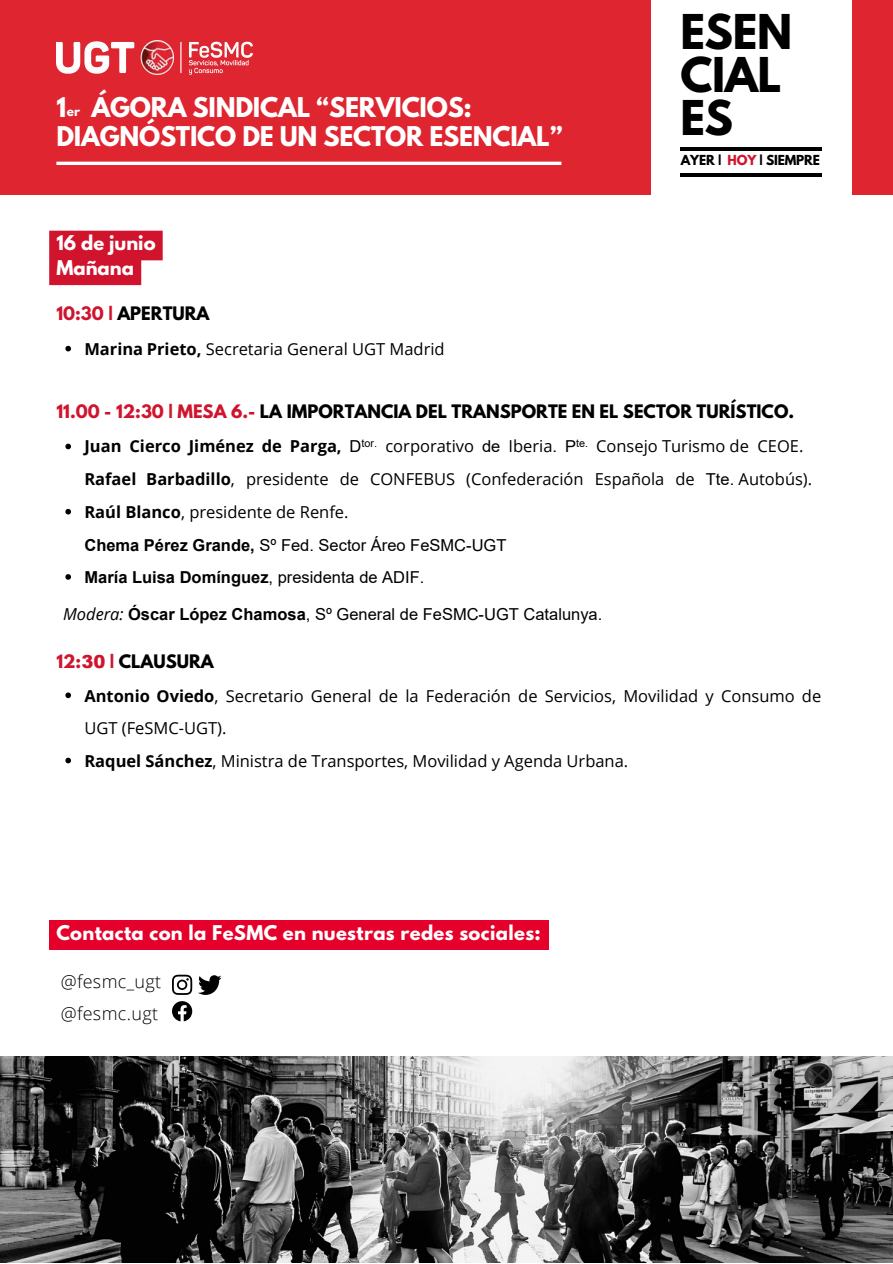
<style>
.page{position:relative;width:893px;height:1264px;background:#fff}
.page>*{position:absolute;margin:0;border:0;box-sizing:border-box;transform-origin:0 0}
.t1{font:700 42.45px/43px "League Spartan";letter-spacing:-.01em;color:#000}
.t2{font:700 24px/29.2px "League Spartan";letter-spacing:-.01em;color:#fff}
.t3{font:700 18px "League Spartan";letter-spacing:.02em;color:#fff}
.t4{font:300 18px "Open Sans";letter-spacing:.02em;color:#000}
.t5{font:700 18px "League Spartan";color:#fff}
.t6{font:16.5px/32.7px "Open Sans";color:#000}
.t7{font:700 16.5px "League Spartan";color:#000}
.t8{font:16.5px "Arial";color:#000}
.t9{font:700 12.3px "League Spartan";letter-spacing:-.01em;color:#000}
.t10{font:700 12.15px "League Spartan";color:#fff}
.s1{color:#d0142e}
.s2{font-weight:700}
.s3{font-family:"Arial"}
.s4{font-family:"Arial";font-weight:700}
.s5{font-family:"Open Sans";font-style:italic}
.s6{font-family:"Arial";font-weight:900;font-size:18px;color:#d0142e}
</style>
<div class="page">
<div style="left:0;top:0;width:892px;height:194px;background:#de2530"></div>
<div style="left:650px;top:0;width:201px;height:231px;background:#fff"></div>
<hr style="left:56px;top:162px;width:505px;height:3px;background:#fff">
<hr style="left:680px;top:173px;width:142px;height:4px;background:#000">
<hr style="left:680px;top:147px;width:142px;height:4px;background:#000">
<img style="left:56px;top:40px;width:196px;height:34px">
<img style="left:0;top:1056px;width:892px;height:206px">
<svg style="left:65px;top:346px;width:6px;height:5px"></svg>
<svg style="left:65px;top:443px;width:6px;height:6px"></svg>
<svg style="left:65px;top:509px;width:6px;height:5px"></svg>
<svg style="left:65px;top:574px;width:6px;height:5px"></svg>
<svg style="left:49px;top:231px;width:114px;height:54px;background:#d42940"></svg>
<svg style="left:65px;top:692px;width:6px;height:6px"></svg>
<svg style="left:65px;top:757px;width:6px;height:6px"></svg>
<svg style="left:172px;top:974px;width:20px;height:20px"></svg>
<svg style="left:198px;top:975px;width:23px;height:19px"></svg>
<svg style="left:172px;top:1001px;width:20px;height:20px"></svg>
<div style="left:49px;top:920px;width:499px;height:30px;background:#e4002b"></div>
<p class="t2" style="left:56px;top:95px;width:508px">1 ÁGORA SINDICAL “SERVICIOS:<br>DIAGNÓSTICO DE UN SECTOR ESENCIAL”</p>
<p class="t10" style="left:67px;top:105px;width:15px">er</p>
<p class="t5" style="left:56px;top:234px;width:101px">16 de junio</p>
<p class="t3" style="left:56px;top:258px;width:79px">Mañana</p>
<p class="t7" style="left:56px;top:305px;width:155px"><span class="s1">10:30 |</span> APERTURA</p>
<p class="t6" style="left:84px;top:332px;width:362px"><span class="s2">Marina Prieto,</span> Secretaria General UGT Madrid</p>
<p class="t1" style="left:680px;top:16px;width:113px">ESEN<br>CIAL<br>ES</p>
<p class="t9" style="left:680px;top:154px;width:141px">AYER | <span class="s1">HOY</span> | SIEMPRE</p>
<p class="t7" style="left:56px;top:403px;width:739px"><span class="s1">11.00 - 12:30 | MESA 6.-</span> LA IMPORTANCIA DEL TRANSPORTE EN EL SECTOR TURÍSTICO.</p>
<p class="t6" style="left:84px;top:430px;width:729px"><span class="s2">Juan Cierco Jiménez de Parga,</span> <span class="s3">D</span><sup>tor.</sup> corporativo <span class="s3">de</span> Iberia<span class="s3">. P</span><sup>te.</sup> Consejo Turismo de CEOE.<br><span class="s2">Rafael Barbadillo</span>, presidente de CONFEBUS (Confederación Española de <span class="s3">Tte.</span> Autobús).<br><span class="s2">Raúl Blanco</span>, presidente de Renfe.<br><span class="s4">Chema Pérez Grande,</span> <span class="s3">Sº Fed. Sector Áreo FeSMC-UGT<br></span><span class="s4">María Luisa Domínguez</span><span class="s3">, presidenta de ADIF.</span></p>
<p class="t8" style="left:63px;top:603px;width:540px"><span class="s5">Modera:</span> <span class="s2">Óscar López Chamosa</span>, Sº General de FeSMC-UGT Catalunya.</p>
<p class="t7" style="left:56px;top:653px;width:159px"><span class="s1">12:</span><span class="s6">30</span> <span class="s1">|</span> CLAUSURA</p>
<p class="t6" style="left:84px;top:678px;width:738px"><span class="s2">Antonio Oviedo</span>, Secretario General de la Federación de Servicios, Movilidad y Consumo de<br>UGT (FeSMC-UGT).</p>
<p class="t6" style="left:84px;top:744px;width:545px"><span class="s2">Raquel Sánchez</span>, Ministra de Transportes, Movilidad y Agenda Urbana.</p>
<p class="t3" style="left:56px;top:923px;width:486px">Contacta con la FeSMC en nuestras redes sociales:</p>
<p class="t4" style="left:61px;top:968px;width:102px">@fesmc_ugt</p>
<p class="t4" style="left:61px;top:1000px;width:99px">@fesmc.ugt</p>
</div>
